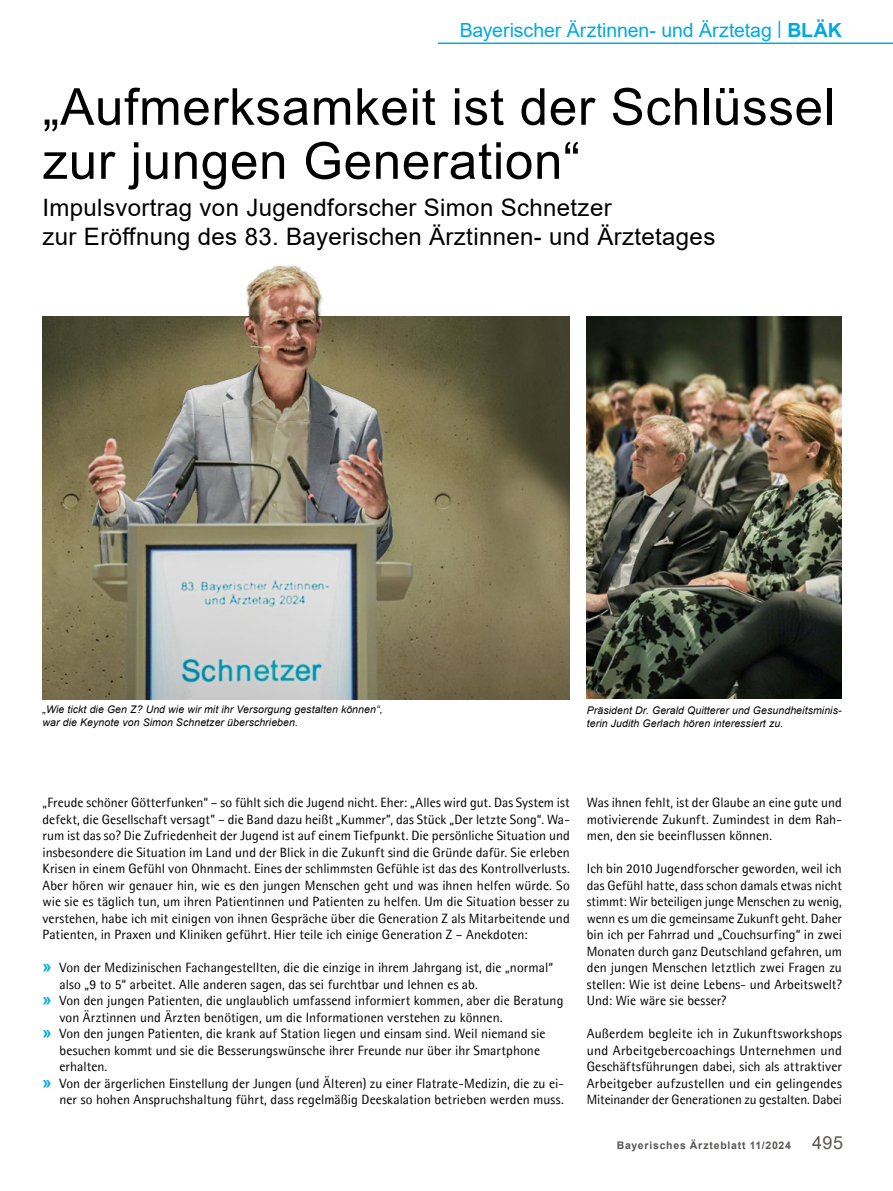
<style>
.page{position:relative;width:893px;height:1191px;background:#fff}
.page>*{position:absolute;margin:0;border:0;box-sizing:border-box;transform-origin:0 0}
.t1{font:51px/54px "Arial";letter-spacing:.015em;color:#000}
.t2{font:24px/28.5px "Arial";letter-spacing:.015em;color:#000}
.t3{font:19.5px "Arial";letter-spacing:-.005em;color:#00a9e0}
.t4{font:13.5px/16.5px "Agfa Rotis Semisans";letter-spacing:.005em;color:#000;text-align:justify}
.t5{font:italic 10.5px/13.5px "Arial";letter-spacing:.01em;color:#000}
.t6{font:700 10.5px "Arial";letter-spacing:.075em;color:#575654}
.s1{font-weight:700}
.s2{font-family:"Arial";font-weight:700;font-size:16.5px;color:#00a9e0}
.s3{font-weight:400;font-size:18px}
</style>
<div class="page">
<hr style="left:438px;top:43px;width:455px;height:1px;background:#00a9e0">
<img style="left:43px;top:265px;width:527px;height:434px">
<img style="left:587px;top:317px;width:255px;height:381px">
<h3 class="t3" style="left:460px;top:16px;width:384px">Bayerischer Ärztinnen- und Ärztetag <sup>|</sup> <span class="s1">BLÄK</span></h3>
<h1 class="t1" style="left:43px;top:79px;width:794px">„Aufmerksamkeit ist der Schlüssel zur jungen Generation“</h1>
<h2 class="t2" style="left:43px;top:193px;width:674px">Impulsvortrag von Jugendforscher Simon Schnetzer<br>zur Eröffnung des 83. Bayerischen Ärztinnen- und Ärztetages</h2>
<p class="t5" style="left:43px;top:702px;width:342px">„Wie tickt die Gen Z? Und wie wir mit ihr Versorgung gestalten können“, war die Keynote von Simon Schnetzer überschrieben.</p>
<p class="t5" style="left:587px;top:703px;width:256px">Präsident Dr. Gerald Quitterer und Gesundheitsminis&shy;terin Judith Gerlach hören interessiert zu.</p>
<p class="t4" style="left:43px;top:794px;width:529px">„Freude schöner Götterfunken“ – so fühlt sich die Jugend nicht. Eher: „Alles wird gut. Das System ist defekt, die Gesellschaft versagt” – die Band dazu heißt „Kummer”, das Stück „Der letzte Song“. Wa&shy;rum ist das so? Die Zufriedenheit der Jugend ist auf einem Tiefpunkt. Die persönliche Situation und insbesondere die Situation im Land und der Blick in die Zukunft sind die Gründe dafür. Sie erleben Krisen in einem Gefühl von Ohnmacht. Eines der schlimmsten Gefühle ist das des Kontrollverlusts.<br>Aber hören wir genauer hin, wie es den jungen Menschen geht und was ihnen helfen würde. So wie sie es täglich tun, um ihren Patientinnen und Patienten zu helfen. Um die Situation besser zu verstehen, habe ich mit einigen von ihnen Gespräche über die Generation Z als Mitarbeitende und Patienten, in Praxen und Kliniken geführt. Hier teile ich einige Generation Z – Anekdoten:</p>
<p class="t4" style="left:43px;top:959px;width:512px"><span class="s2">»</span> Von der Medizinischen Fachangestellten, die die einzige in ihrem Jahrgang ist, die „normal“</p>
<p class="t4" style="left:60px;top:975px;width:420px">also „9 to 5“ arbeitet. Alle anderen sagen, das sei furchtbar und lehnen es ab.</p>
<p class="t4" style="left:43px;top:992px;width:522px"><span class="s2">»</span> Von den jungen Patienten, die unglaublich umfassend informiert kommen, aber die Beratung</p>
<p class="t4" style="left:60px;top:1008px;width:445px">von Ärztinnen und Ärzten benötigen, um die Informationen verstehen zu können.</p>
<p class="t4" style="left:43px;top:1025px;width:505px"><span class="s2">»</span> Von den jungen Patienten, die krank auf Station liegen und einsam sind. Weil niemand sie</p>
<p class="t4" style="left:60px;top:1041px;width:482px">besuchen kommt und sie die Besserungswünsche ihrer Freunde nur über ihr Smartphone</p>
<p class="t4" style="left:60px;top:1058px;width:49px">erhalten.</p>
<p class="t4" style="left:43px;top:1074px;width:523px"><span class="s2">»</span> Von der ärgerlichen Einstellung der Jungen (und Älteren) zu einer Flatrate-Medizin, die zu ei-</p>
<p class="t4" style="left:60px;top:1091px;width:506px">ner so hohen Anspruchshaltung führt, dass regelmäßig Deeskalation betrieben werden muss.</p>
<p class="t4" style="left:587px;top:794px;width:257px">Was ihnen fehlt, ist der Glaube an eine gute und motivierende Zukunft. Zumindest in dem Rah&shy;men, den sie beeinflussen können.</p>
<p class="t4" style="left:587px;top:860px;width:257px">Ich bin 2010 Jugendforscher geworden, weil ich das Gefühl hatte, dass schon damals etwas nicht stimmt: Wir beteiligen junge Menschen zu wenig, wenn es um die gemeinsame Zukunft geht. Daher bin ich per Fahrrad und „Couchsurfing“ in zwei Monaten durch ganz Deutschland gefahren, um den jungen Menschen letztlich zwei Fragen zu stellen: Wie ist deine Lebens- und Arbeitswelt?<br>Und: Wie wäre sie besser?</p>
<p class="t4" style="left:587px;top:1025px;width:257px">Außerdem begleite ich in Zukunftsworkshops und Arbeitgebercoachings Unternehmen und Geschäftsführungen dabei, sich als attraktiver Arbeitgeber aufzustellen und ein gelingendes Miteinander der Generationen zu gestalten. Dabei</p>
<p class="t6" style="left:617px;top:1137px;width:228px">Bayerisches Ärzteblatt 11/2024 <span class="s3">495</span></p>
</div>
